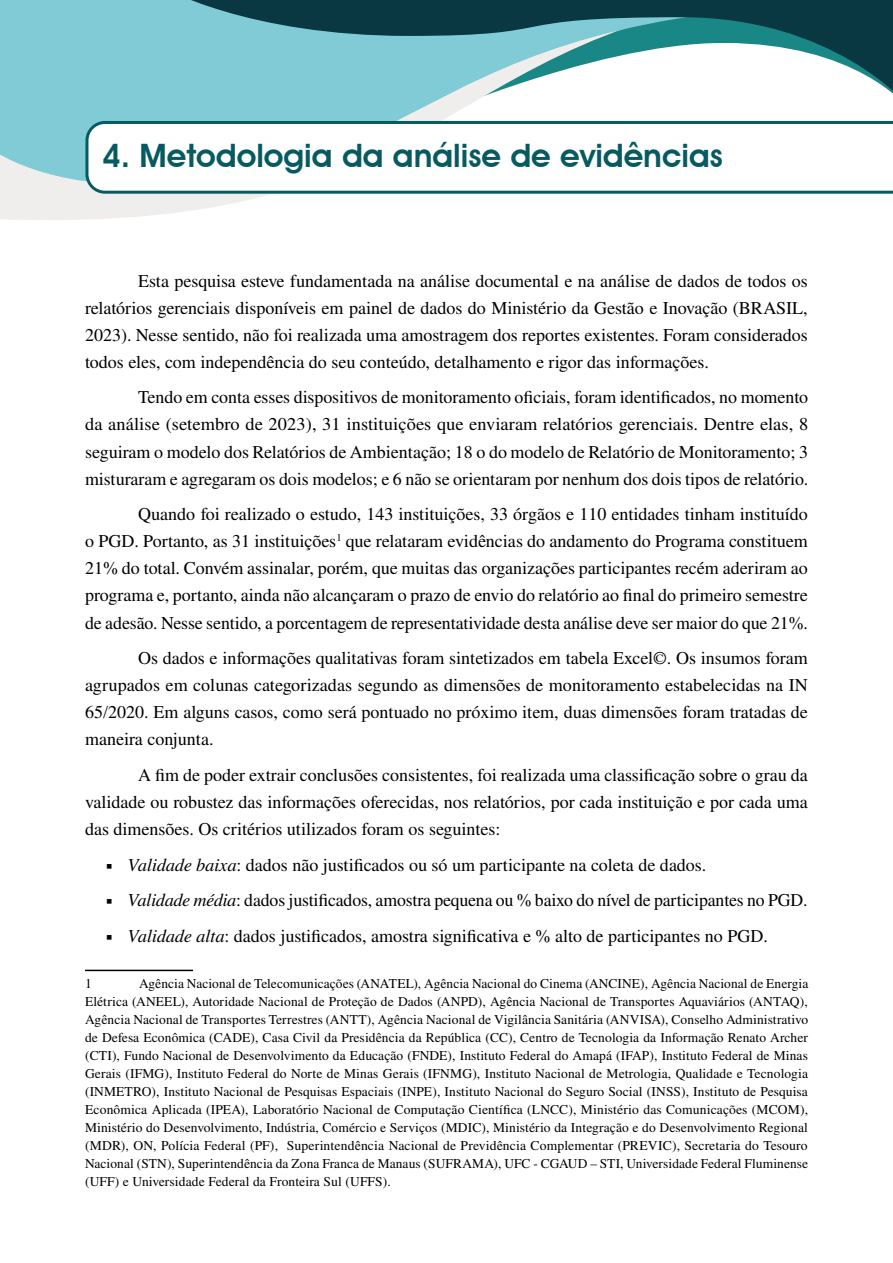
<style>
.page{position:relative;width:893px;height:1263px;background:#fff}
.page>*{position:absolute;margin:0;border:0;box-sizing:border-box;transform-origin:0 0}
.t1{font:600 32.25px "Avant Garde IT Cby BT";color:#075a60}
.t2{font:18px/27px "Nimbus Rom No 9 L";color:#000;text-align:justify}
.t3{font:13.5px/18px "Nimbus Rom No 9 L";letter-spacing:.01em;color:#000;text-align:justify}
.s1{font-style:italic}
</style>
<div class="page">
<svg style="left:0;top:185px;width:270px;height:35px;fill:#f0eeed"></svg>
<svg style="left:0;top:0;width:469px;height:185px;background:#88cdd7"></svg>
<svg style="left:162px;top:0;width:731px;height:104px"></svg>
<svg style="left:85px;top:121px;width:808px;height:73px"></svg>
<hr style="left:85px;top:970px;width:108px;height:1px;background:#000">
<h1 class="t1" style="left:102px;top:137px;width:622px">4. Metodologia da análise de evidências</h1>
<p class="t2" style="left:85px;top:266px;width:724px;text-indent:53px">Esta pesquisa esteve fundamentada na análise documental e na análise de dados de todos os relatórios gerenciais disponíveis em painel de dados do Ministério da Gestão e Inovação (BRASIL, 2023). Nesse sentido, não foi realizada uma amostragem dos reportes existentes. Foram considerados todos eles, com independência do seu conteúdo, detalhamento e rigor das informações.</p>
<p class="t2" style="left:85px;top:383px;width:725px;text-indent:53px">Tendo em conta esses dispositivos de monitoramento oficiais, foram identificados, no momento da análise (setembro de 2023), 31 instituições que enviaram relatórios gerenciais. Dentre elas, 8 seguiram o modelo dos Relatórios de Ambientação; 18 o do modelo de Relatório de Monitoramento; 3 misturaram e agregaram os dois modelos; e 6 não se orientaram por nenhum dos dois tipos de relatório.</p>
<p class="t2" style="left:85px;top:500px;width:724px;text-indent:53px">Quando foi realizado o estudo, 143 instituições, 33 órgãos e 110 entidades tinham instituído o PGD. Portanto, as 31 instituições<sup>1</sup> que relataram evidências do andamento do Programa constituem 21% do total. Convém assinalar, porém, que muitas das organizações participantes recém aderiram ao programa e, portanto, ainda não alcançaram o prazo de envio do relatório ao final do primeiro semestre de adesão. Nesse sentido, a porcentagem de representatividade desta análise deve ser maior do que 21%.</p>
<p class="t2" style="left:85px;top:644px;width:724px;text-indent:53px">Os dados e informações qualitativas foram sintetizados em tabela Excel©. Os insumos foram agrupados em colunas categorizadas segundo as dimensões de monitoramento estabelecidas na IN 65/2020. Em alguns casos, como será pontuado no próximo item, duas dimensões foram tratadas de maneira conjunta.</p>
<p class="t2" style="left:85px;top:761px;width:724px;text-indent:53px">A fim de poder extrair conclusões consistentes, foi realizada uma classificação sobre o grau da validade ou robustez das informações oferecidas, nos relatórios, por cada instituição e por cada uma das dimensões. Os critérios utilizados foram os seguintes:</p>
<p class="t2" style="left:106px;top:850px;width:602px">▪ <span class="s1">Validade baixa</span>: dados não justificados ou só um participante na coleta de dados.</p>
<p class="t2" style="left:106px;top:886px;width:703px">▪ <span class="s1">Validade média</span>: dados justificados, amostra pequena ou % baixo do nível de participantes no PGD.</p>
<p class="t2" style="left:106px;top:922px;width:663px">▪ <span class="s1">Validade alta</span>: dados justificados, amostra significativa e % alto de participantes no PGD.</p>
<p class="t3" style="left:85px;top:974px;width:8px">1</p>
<p class="t3" style="left:85px;top:974px;width:725px;text-indent:54px">Agência Nacional de Telecomunicações (ANATEL), Agência Nacional do Cinema (ANCINE), Agência Nacional de Energia Elétrica (ANEEL), Autoridade Nacional de Proteção de Dados (ANPD), Agência Nacional de Transportes Aquaviários (ANTAQ), Agência Nacional de Transportes Terrestres (ANTT), Agência Nacional de Vigilância Sanitária (ANVISA), Conselho Administrativo de Defesa Econômica (CADE), Casa Civil da Presidência da República (CC), Centro de Tecnologia da Informação Renato Archer (CTI), Fundo Nacional de Desenvolvimento da Educação (FNDE), Instituto Federal do Amapá (IFAP), Instituto Federal de Minas Gerais (IFMG), Instituto Federal do Norte de Minas Gerais (IFNMG), Instituto Nacional de Metrologia, Qualidade e Tecnologia (INMETRO), Instituto Nacional de Pesquisas Espaciais (INPE), Instituto Nacional do Seguro Social (INSS), Instituto de Pesquisa Econômica Aplicada (IPEA), Laboratório Nacional de Computação Científica (LNCC), Ministério das Comunicações (MCOM), Ministério do Desenvolvimento, Indústria, Comércio e Serviços (MDIC), Ministério da Integração e do Desenvolvimento Regional (MDR), ON, Polícia Federal (PF), Superintendência Nacional de Previdência Complementar (PREVIC), Secretaria do Tesouro Nacional (STN), Superintendência da Zona Franca de Manaus (SUFRAMA), UFC - CGAUD – STI, Universidade Federal Fluminense (UFF) e Universidade Federal da Fronteira Sul (UFFS).</p>
</div>
